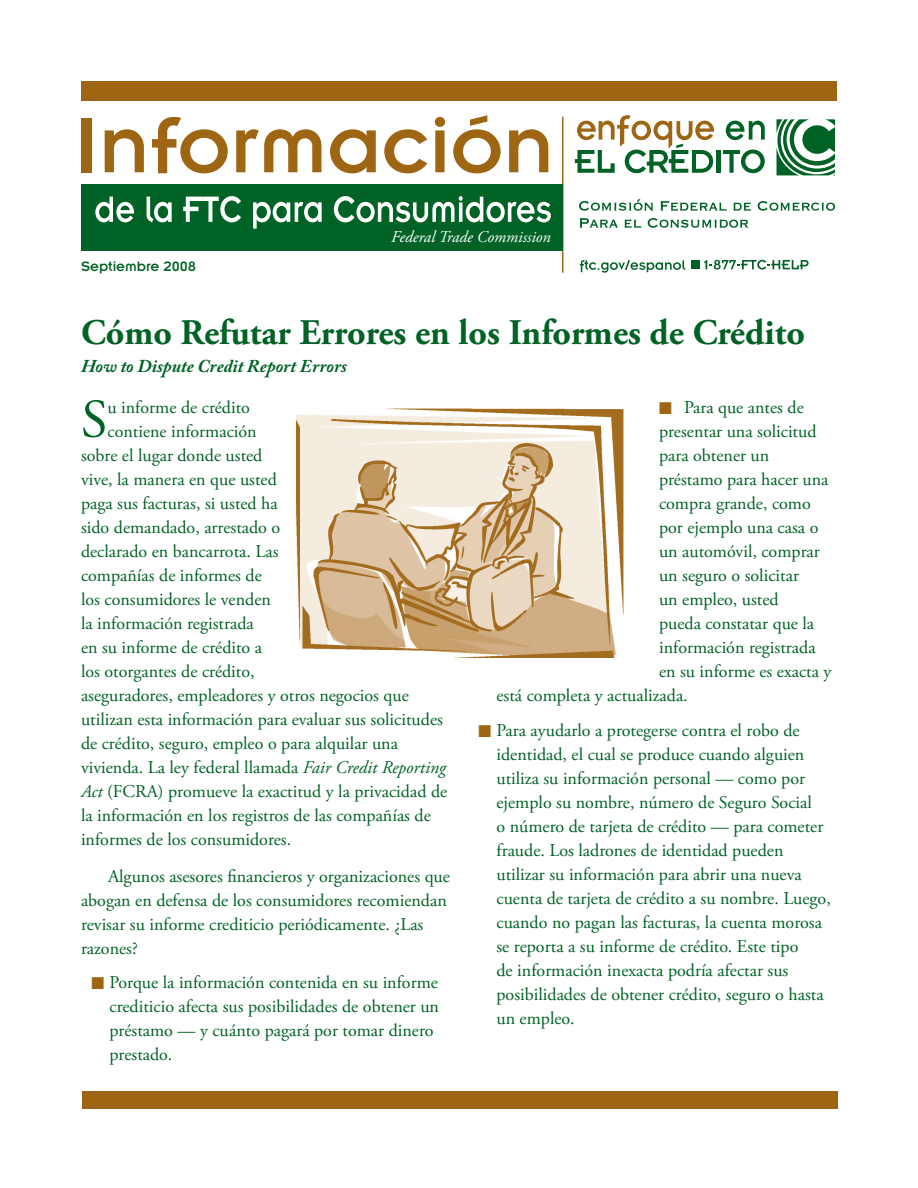
<style>
.page{position:relative;width:918px;height:1188px;background:#fff}
.page>*{position:absolute;margin:0;border:0;box-sizing:border-box;transform-origin:0 0}
.Body1_DropCap{font:54.15px "Adobe Garamond Pro";color:#006224}
.Title1{font:700 36px "Adobe Garamond Pro";color:#006224}
.Bullet_1{font:18px/24px "Adobe Garamond Pro";color:#006224}
.Body1_DropCap-2{font:18px "Adobe Garamond Pro";color:#006224}
.Body{font:18px/24px "Adobe Garamond Pro";color:#006224}
.t1{font:italic 700 18px "Adobe Caslon Pro";color:#006224}
.t2{font:italic 16.5px "Adobe Garamond Pro";color:#fff}
.Date{font:15px "Insignia LT Std";color:#006224}
.s1{font-style:italic}
.s2{color:#9e6512}
</style>
<div class="page">
<div style="left:82px;top:1091px;width:756px;height:17px;background:#9e6512"></div>
<svg style="left:776px;top:119px;width:59px;height:57px"></svg>
<div style="left:81px;top:118px;width:11px;height:54px;background:#9e6512"></div>
<svg style="left:105px;top:129px;width:39px;height:43px"></svg>
<svg style="left:152px;top:117px;width:76px;height:56px"></svg>
<svg style="left:236px;top:129px;width:86px;height:43px"></svg>
<svg style="left:330px;top:129px;width:46px;height:44px"></svg>
<svg style="left:384px;top:129px;width:43px;height:44px"></svg>
<svg style="left:435px;top:117px;width:10px;height:55px"></svg>
<svg style="left:453px;top:115px;width:48px;height:58px"></svg>
<svg style="left:509px;top:129px;width:39px;height:43px"></svg>
<div style="left:81px;top:81px;width:756px;height:19px;background:#9e6512"></div>
<svg style="left:579px;top:199px;width:74px;height:12px"></svg>
<svg style="left:660px;top:201px;width:67px;height:10px"></svg>
<svg style="left:733px;top:202px;width:18px;height:9px"></svg>
<svg style="left:758px;top:201px;width:77px;height:10px"></svg>
<svg style="left:579px;top:218px;width:39px;height:10px"></svg>
<svg style="left:625px;top:219px;width:16px;height:9px"></svg>
<svg style="left:648px;top:218px;width:100px;height:10px"></svg>
<svg style="left:580px;top:260px;width:106px;height:13px"></svg>
<svg style="left:704px;top:260px;width:105px;height:10px"></svg>
<div style="left:691px;top:261px;width:8px;height:8px;background:#006224"></div>
<hr style="left:562px;top:117px;width:1px;height:156px;background:#9e6512">
<svg style="left:777px;top:119px;width:58px;height:56px"></svg>
<hr style="left:716px;top:150px;width:4px;height:23px;background:#006224">
<svg style="left:723px;top:150px;width:42px;height:23px"></svg>
<svg style="left:575px;top:115px;width:139px;height:58px"></svg>
<svg style="left:726px;top:121px;width:39px;height:19px"></svg>
<div style="left:82px;top:184px;width:481px;height:67px;background:#006224"></div>
<svg style="left:95px;top:197px;width:39px;height:25px"></svg>
<svg style="left:147px;top:197px;width:25px;height:25px"></svg>
<svg style="left:183px;top:196px;width:58px;height:26px"></svg>
<svg style="left:253px;top:202px;width:69px;height:27px"></svg>
<svg style="left:334px;top:196px;width:217px;height:26px"></svg>
<img style="left:297px;top:408px;width:326px;height:250px">
<p class="Date" style="left:81px;top:258px;width:117px">Septiembre 2008</p>
<p class="t2" style="left:391px;top:227px;width:161px">Federal Trade Commission</p>
<p class="Title1" style="left:81px;top:312px;width:725px">Cómo Refutar Errores en los Informes de Crédito</p>
<p class="t1" style="left:81px;top:355px;width:268px">How to Dispute Credit Report Errors</p>
<p class="Body1_DropCap" style="left:81px;top:387px;width:28px">S</p>
<p class="Body1_DropCap-2" style="left:108px;top:396px;width:144px">u informe de crédito</p>
<p class="Body1_DropCap-2" style="left:108px;top:420px;width:151px">contiene información</p>
<p class="Body1_DropCap-2" style="left:81px;top:444px;width:183px">sobre el lugar donde usted</p>
<p class="Body1_DropCap-2" style="left:81px;top:468px;width:197px">vive, la manera en que usted</p>
<p class="Body1_DropCap-2" style="left:81px;top:492px;width:198px">paga sus facturas, si usted ha</p>
<p class="Body1_DropCap-2" style="left:81px;top:516px;width:201px">sido demandado, arrestado o</p>
<p class="Body1_DropCap-2" style="left:81px;top:540px;width:199px">declarado en bancarrota. Las</p>
<p class="Body1_DropCap-2" style="left:81px;top:564px;width:182px">compañías de informes de</p>
<p class="Body1_DropCap-2" style="left:81px;top:588px;width:191px">los consumidores le venden</p>
<p class="Body1_DropCap-2" style="left:81px;top:612px;width:174px">la información registrada</p>
<p class="Body1_DropCap-2" style="left:81px;top:636px;width:183px">en su informe de crédito a</p>
<p class="Body1_DropCap-2" style="left:81px;top:660px;width:175px">los otorgantes de crédito,</p>
<p class="Body1_DropCap-2" style="left:81px;top:684px;width:329px">aseguradores, empleadores y otros negocios que</p>
<p class="Body1_DropCap-2" style="left:81px;top:708px;width:363px">utilizan esta información para evaluar sus solicitudes</p>
<p class="Body1_DropCap-2" style="left:81px;top:732px;width:319px">de crédito, seguro, empleo o para alquilar una</p>
<p class="Body1_DropCap-2" style="left:81px;top:756px;width:366px">vivienda. La ley federal llamada <span class="s1">Fair Credit Reporting</span></p>
<p class="Body1_DropCap-2" style="left:81px;top:780px;width:368px"><span class="s1">Act</span> (FCRA) promueve la exactitud y la privacidad de</p>
<p class="Body1_DropCap-2" style="left:81px;top:804px;width:351px">la información en los registros de las compañías de</p>
<p class="Body1_DropCap-2" style="left:81px;top:828px;width:212px">informes de los consumidores.</p>
<p class="Body" style="left:81px;top:864px;width:370px;text-indent:27px">Algunos asesores financieros y organizaciones que abogan en defensa de los consumidores recomiendan revisar su informe crediticio periódicamente. ¿Las razones?</p>
<p class="Bullet_1" style="left:110px;top:971px;width:331px;text-indent:-18px"><span class="s2">■</span> Porque la información contenida en su informe crediticio afecta sus posibilidades de obtener un préstamo — y cuánto pagará por tomar dinero prestado.</p>
<p class="Bullet_1" style="left:659px;top:396px;width:146px"><span class="s2">■</span> Para que antes de</p>
<p class="Bullet_1" style="left:659px;top:420px;width:159px">presentar una solicitud</p>
<p class="Bullet_1" style="left:659px;top:444px;width:112px">para obtener un</p>
<p class="Bullet_1" style="left:659px;top:468px;width:171px">préstamo para hacer una</p>
<p class="Bullet_1" style="left:659px;top:492px;width:153px">compra grande, como</p>
<p class="Bullet_1" style="left:659px;top:516px;width:161px">por ejemplo una casa o</p>
<p class="Bullet_1" style="left:659px;top:540px;width:162px">un automóvil, comprar</p>
<p class="Bullet_1" style="left:659px;top:564px;width:141px">un seguro o solicitar</p>
<p class="Bullet_1" style="left:659px;top:588px;width:121px">un empleo, usted</p>
<p class="Bullet_1" style="left:659px;top:612px;width:157px">pueda constatar que la</p>
<p class="Bullet_1" style="left:659px;top:636px;width:158px">información registrada</p>
<p class="Bullet_1" style="left:659px;top:660px;width:174px">en su informe es exacta y</p>
<p class="Bullet_1" style="left:496px;top:684px;width:193px">está completa y actualizada.</p>
<p class="Bullet_1" style="left:496px;top:719px;width:336px;text-indent:-18px"><span class="s2">■</span> Para ayudarlo a protegerse contra el robo de identidad, el cual se produce cuando alguien utiliza su información personal — como por ejemplo su nombre, número de Seguro Social<br>o número de tarjeta de crédito — para cometer fraude. Los ladrones de identidad pueden utilizar su información para abrir una nueva cuenta de tarjeta de crédito a su nombre. Luego, cuando no pagan las facturas, la cuenta morosa se reporta a su informe de crédito. Este tipo<br>de información inexacta podría afectar sus posibilidades de obtener crédito, seguro o hasta un empleo.</p>
</div>
